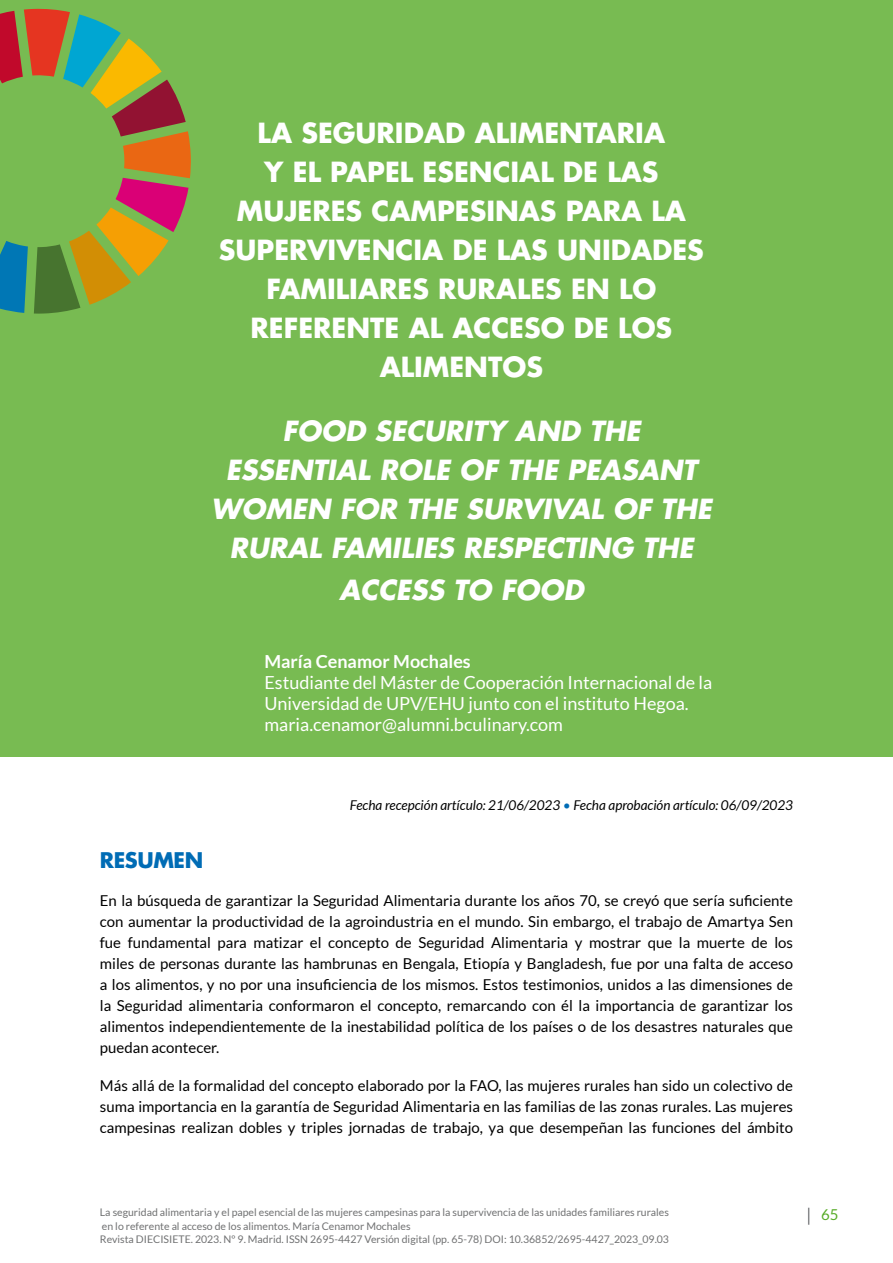
<style>
.page{position:relative;width:893px;height:1263px;background:#fff}
.page>*{position:absolute;margin:0;border:0;box-sizing:border-box;transform-origin:0 0}
.t1{font:700 27px/39px "Futura Std";color:#fff;text-align:center}
.t2{font:italic 700 27px/39px "Futura Std";color:#fff;text-align:center}
.t3{font:700 21px "Futura Std";letter-spacing:-.02em;color:#006cb5}
.t4{font:18px/21px "Lato";color:#fff}
.t5{font:700 18px "Lato";color:#fff}
.t6{font:15px/21px "Lato";color:#000;text-align:justify}
.t7{font:15px "Lato";color:#57ab27}
.t8{font:italic 13.5px "Lato";color:#000}
.t9{font:10.5px/13.5px "Lato";color:#707172}
.s1{color:#006cb5}
</style>
<div class="page">
<svg style="left:808px;top:1208px;width:1px;height:17px"></svg>
<div style="left:0;top:0;width:893px;height:756px;background:#78bb52"></div>
<svg style="left:0;top:9px;width:191px;height:305px"></svg>
<h1 class="t1" style="left:219px;top:113px;width:487px">LA SEGURIDAD ALIMENTARIA<br>Y EL PAPEL ESENCIAL DE LAS<br>MUJERES CAMPESINAS PARA LA<br>SUPERVIVENCIA DE LAS UNIDADES<br>FAMILIARES RURALES EN LO<br>REFERENTE AL ACCESO DE LOS<br>ALIMENTOS</h1>
<h1 class="t2" style="left:211px;top:412px;width:502px">FOOD SECURITY AND THE<br>ESSENTIAL ROLE OF THE PEASANT<br>WOMEN FOR THE SURVIVAL OF THE<br>RURAL FAMILIES RESPECTING THE</h1>
<h1 class="t2" style="left:339px;top:571px;width:246px">ACCESS TO FOOD</h1>
<p class="t5" style="left:264px;top:651px;width:208px">María Cenamor Mochales</p>
<p class="t4" style="left:264px;top:672px;width:449px">Estudiante del Máster de Cooperación Internacional de la<br>Universidad de UPV/EHU junto con el instituto Hegoa. maria.cenamor@alumni.bculinary.com</p>
<p class="t8" style="left:350px;top:797px;width:445px">Fecha recepción artículo: 21/06/2023 <span class="s1">•</span> Fecha aprobación artículo: 06/09/2023</p>
<h2 class="t3" style="left:100px;top:846px;width:105px">RESUMEN</h2>
<p class="t6" style="left:100px;top:890px;width:695px">En la búsqueda de garantizar la Seguridad Alimentaria durante los años 70, se creyó que sería suficiente con aumentar la productividad de la agroindustria en el mundo. Sin embargo, el trabajo de Amartya Sen fue fundamental para matizar el concepto de Seguridad Alimentaria y mostrar que la muerte de los miles de personas durante las hambrunas en Bengala, Etiopía y Bangladesh, fue por una falta de acceso a los alimentos, y no por una insuficiencia de los mismos. Estos testimonios, unidos a las dimensiones de la Seguridad alimentaria conformaron el concepto, remarcando con él la importancia de garantizar los alimentos independientemente de la inestabilidad política de los países o de los desastres naturales que puedan acontecer.</p>
<p class="t6" style="left:100px;top:1075px;width:695px">Más allá de la formalidad del concepto elaborado por la FAO, las mujeres rurales han sido un colectivo de suma importancia en la garantía de Seguridad Alimentaria en las familias de las zonas rurales. Las mujeres campesinas realizan dobles y triples jornadas de trabajo, ya que desempeñan las funciones del ámbito</p>
<p class="t9" style="left:100px;top:1205px;width:570px">La seguridad alimentaria y el papel esencial de las mujeres campesinas para la supervivencia de las unidades familiares rurales</p>
<p class="t7" style="left:821px;top:1206px;width:19px">65</p>
<p class="t9" style="left:100px;top:1219px;width:571px">en lo referente al acceso de los alimentos. María Cenamor Mochales<br>Revista DIECISIETE. 2023. Nº 9. Madrid. ISSN 2695-4427 Versión digital (pp. 65-78) DOI: 10.36852/2695-4427_2023_09.03</p>
</div>
